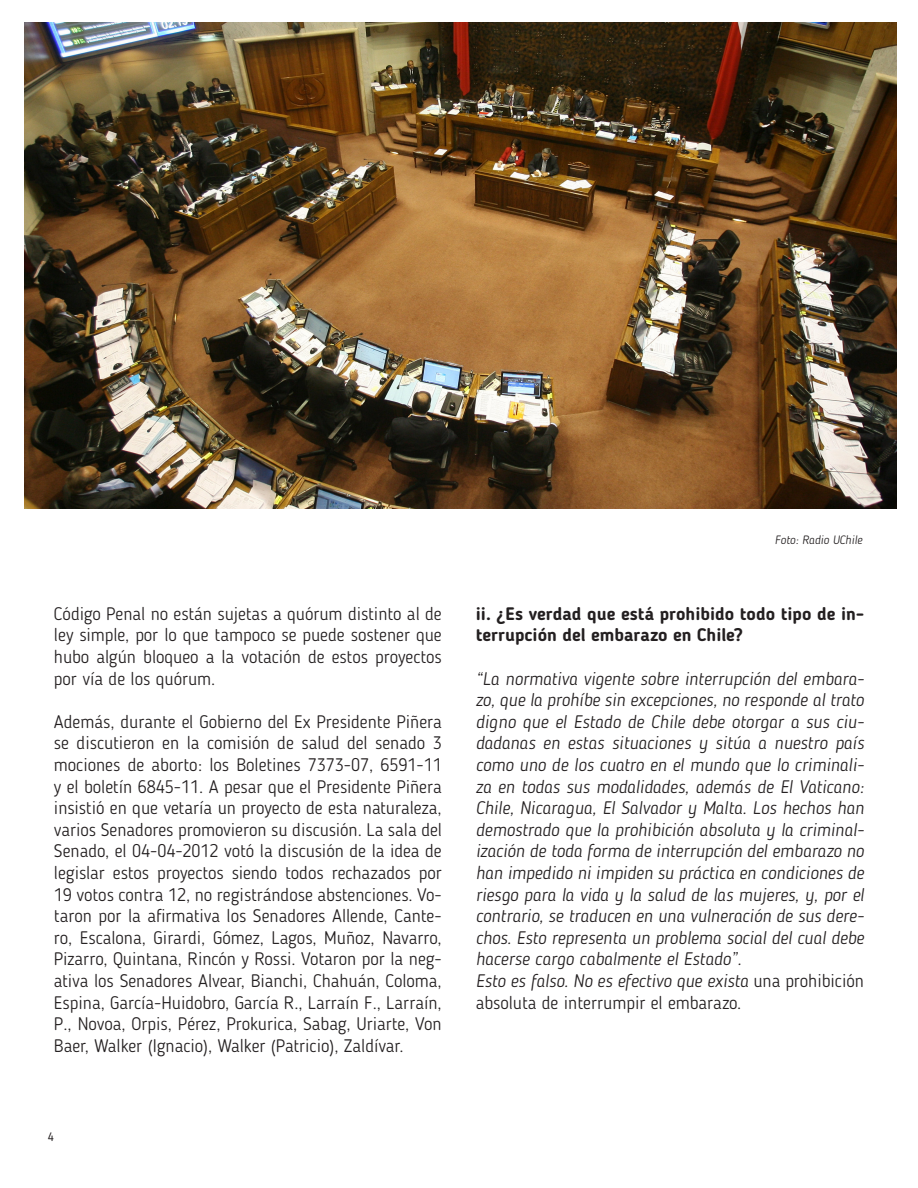
<style>
.page{position:relative;width:918px;height:1188px;background:#fff}
.page>*{position:absolute;margin:0;border:0;box-sizing:border-box;transform-origin:0 0}
.t1{font:300 18px/21.6px "Blogger Sans";color:#231f20;text-align:justify}
.t2{font:italic 300 18px/21.6px "Blogger Sans";color:#231f20;text-align:justify}
.t3{font:700 18px/21.6px "Blogger Sans";color:#231f20}
.t4{font:italic 300 12px "Blogger Sans";color:#231f20}
.t5{font:12px "Blogger Sans";color:#231f20}
.s1{font-style:italic}
</style>
<div class="page">
<img style="left:25px;top:22px;width:871px;height:486px">
<p class="t1" style="left:54px;top:603px;width:389px">Código Penal no están sujetas a quórum distinto al de ley simple, por lo que tampoco se puede sostener que hubo algún bloqueo a la votación de estos proyectos por vía de los quórum.</p>
<p class="t1" style="left:54px;top:711px;width:389px">Además, durante el Gobierno del Ex Presidente Piñera se discutieron en la comisión de salud del senado 3 mociones de aborto: los Boletines 7373-07, 6591-11 y el boletín 6845-11. A pesar que el Presidente Piñera insistió en que vetaría un proyecto de esta naturaleza, varios Senadores promovieron su discusión. La sala del Senado, el 04-04-2012 votó la discusión de la idea de legislar estos proyectos siendo todos rechazados por 19 votos contra 12, no registrándose abstenciones. Vo&shy;taron por la afirmativa los Senadores Allende, Cante&shy;ro, Escalona, Girardi, Gómez, Lagos, Muñoz, Navarro, Pizarro, Quintana, Rincón y Rossi. Votaron por la neg&shy;ativa los Senadores Alvear, Bianchi, Chahuán, Coloma, Espina, García-Huidobro, García R., Larraín F., Larraín, P., Novoa, Orpis, Pérez, Prokurica, Sabag, Uriarte, Von Baer, Walker (Ignacio), Walker (Patricio), Zaldívar.</p>
<p class="t5" style="left:48px;top:1130px;width:7px">4</p>
<p class="t4" style="left:775px;top:533px;width:89px">Foto: Radio UChile</p>
<p class="t3" style="left:476px;top:603px;width:390px">ii. ¿Es verdad que está prohibido todo tipo de in&shy;terrupción del embarazo en Chile?</p>
<p class="t2" style="left:476px;top:667px;width:390px">“La normativa vigente sobre interrupción del embara&shy;zo, que la prohíbe sin excepciones, no responde al trato digno que el Estado de Chile debe otorgar a sus ciu&shy;dadanas en estas situaciones y sitúa a nuestro país como uno de los cuatro en el mundo que lo criminali&shy;za en todas sus modalidades, además de El Vaticano:<br>Chile, Nicaragua, El Salvador y Malta. Los hechos han demostrado que la prohibición absoluta y la criminal&shy;ización de toda forma de interrupción del embarazo no han impedido ni impiden su práctica en condiciones de riesgo para la vida y la salud de las mujeres, y, por el contrario, se traducen en una vulneración de sus dere&shy;chos. Esto representa un problema social del cual debe hacerse cargo cabalmente el Estado”.</p>
<p class="t1" style="left:476px;top:970px;width:390px"><span class="s1">Esto es falso. No es efectivo que exista</span> una prohibición absoluta de interrumpir el embarazo.</p>
</div>
